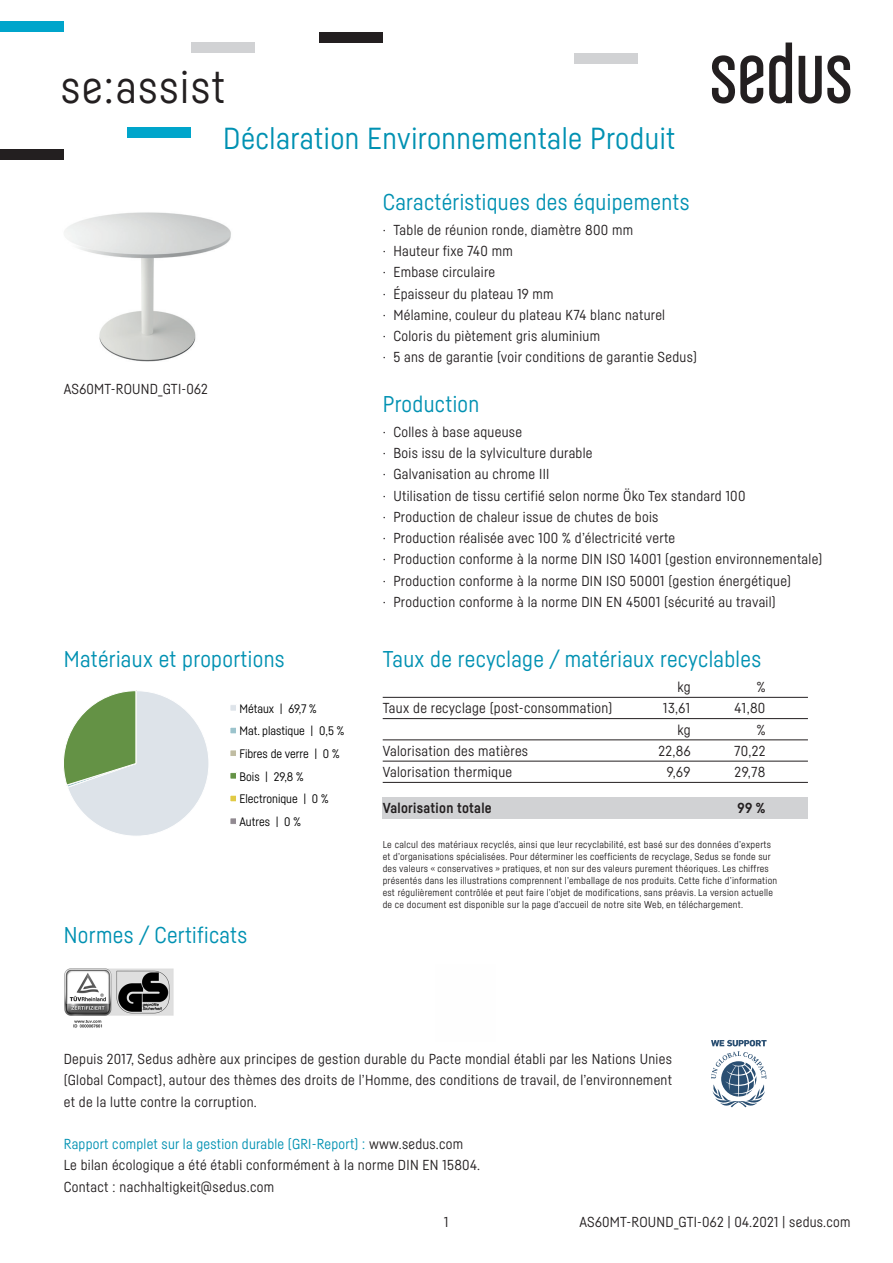
<style>
.page{position:relative;width:893px;height:1263px;background:#fff}
.page>*{position:absolute;margin:0;border:0;box-sizing:border-box;transform-origin:0 0}
.t1{font:45px "Sedus Sans";letter-spacing:.03em;color:#231f20}
.t2{font:30px "Sedus Sans";letter-spacing:.015em;color:#0091b2}
.t3{font:22.5px "Sedus Sans";letter-spacing:.015em;color:#0091b2}
.t4{font:14.25px/21.3px "Sedus Sans";letter-spacing:.02em;color:#231f20}
.t5{font:700 14.25px "Sedus Sans";letter-spacing:.02em;color:#231f20}
.t6{font:12.15px/22.6px "Sedus Sans";color:#000}
.t7{font:9.75px/12px "Sedus Sans";letter-spacing:.025em;color:#231f20}
.s1{color:#0091b2}
</style>
<div class="page">
<div style="left:383px;top:797px;width:425px;height:22px;background:#d1d2d4"></div>
<img style="left:64px;top:212px;width:167px;height:150px">
<svg style="left:712px;top:55px;width:51px;height:49px"></svg>
<svg style="left:769px;top:43px;width:23px;height:61px"></svg>
<svg style="left:799px;top:55px;width:51px;height:49px"></svg>
<hr style="left:383px;top:697px;width:425px;height:1px;background:#231f20">
<hr style="left:383px;top:718px;width:425px;height:1px;background:#231f20">
<hr style="left:383px;top:740px;width:425px;height:1px;background:#231f20">
<hr style="left:383px;top:761px;width:425px;height:1px;background:#231f20">
<hr style="left:383px;top:782px;width:425px;height:1px;background:#231f20">
<div style="left:0;top:21px;width:64px;height:11px;background:#00a5cb"></div>
<div style="left:191px;top:43px;width:64px;height:10px;background:#d1d2d4"></div>
<div style="left:574px;top:53px;width:64px;height:11px;background:#d1d2d4"></div>
<div style="left:128px;top:128px;width:63px;height:10px;background:#00a5cb"></div>
<div style="left:0;top:149px;width:64px;height:10px;background:#231f20"></div>
<div style="left:319px;top:32px;width:64px;height:11px;background:#231f20"></div>
<svg style="left:63px;top:690px;width:174px;height:146px"></svg>
<img style="left:64px;top:968px;width:110px;height:60px">
<svg style="left:711px;top:1040px;width:56px;height:67px"></svg>
<h1 class="t1" style="left:61px;top:59px;width:166px">se:assist</h1>
<h2 class="t2" style="left:223px;top:120px;width:454px">Déclaration Environnementale Produit</h2>
<h3 class="t3" style="left:383px;top:188px;width:308px">Caractéristiques des équipements</h3>
<p class="t4" style="left:64px;top:378px;width:146px">AS60MT-ROUND_GTI-062</p>
<h3 class="t3" style="left:64px;top:645px;width:222px">Matériaux et proportions</h3>
<p class="t6" style="left:239px;top:697px;width:106px">Métaux | 69,7 %<br>Mat. plastique | 0,5 %<br>Fibres de verre | 0 %<br>Bois | 29,8 %<br>Electronique | 0 %<br>Autres | 0 %</p>
<h3 class="t3" style="left:64px;top:922px;width:185px">Normes / Certificats</h3>
<p class="t4" style="left:383px;top:219px;width:316px">· Table de réunion ronde, diamètre 800 mm<br>· Hauteur fixe 740 mm<br>· Embase circulaire<br>· Épaisseur du plateau 19 mm<br>· Mélamine, couleur du plateau K74 blanc naturel<br>· Coloris du piètement gris aluminium<br>· 5 ans de garantie (voir conditions de garantie Sedus)</p>
<h3 class="t3" style="left:383px;top:390px;width:98px">Production</h3>
<p class="t4" style="left:383px;top:421px;width:441px">· Colles à base aqueuse<br>· Bois issu de la sylviculture durable<br>· Galvanisation au chrome III<br>· Utilisation de tissu certifié selon norme Öko Tex standard 100<br>· Production de chaleur issue de chutes de bois<br>· Production réalisée avec 100 % d’électricité verte<br>· Production conforme à la norme DIN ISO 14001 (gestion environnementale) · Production conforme à la norme DIN ISO 50001 (gestion énergétique)<br>· Production conforme à la norme DIN EN 45001 (sécurité au travail)</p>
<h3 class="t3" style="left:383px;top:645px;width:380px">Taux de recyclage / matériaux recyclables</h3>
<p class="t4" style="left:678px;top:676px;width:15px">kg</p>
<p class="t4" style="left:757px;top:676px;width:10px">%</p>
<p class="t4" style="left:383px;top:697px;width:231px">Taux de recyclage (post-consommation)</p>
<p class="t4" style="left:663px;top:697px;width:29px">13,61</p>
<p class="t4" style="left:734px;top:697px;width:33px">41,80</p>
<p class="t4" style="left:678px;top:718px;width:15px">kg</p>
<p class="t4" style="left:757px;top:718px;width:10px">%</p>
<p class="t4" style="left:383px;top:740px;width:147px">Valorisation des matières</p>
<p class="t4" style="left:659px;top:740px;width:34px">22,86</p>
<p class="t4" style="left:734px;top:740px;width:33px">70,22</p>
<p class="t4" style="left:383px;top:761px;width:131px">Valorisation thermique</p>
<p class="t4" style="left:667px;top:761px;width:25px">9,69</p>
<p class="t4" style="left:734px;top:761px;width:33px">29,78</p>
<p class="t5" style="left:383px;top:799px;width:111px">Valorisation totale</p>
<p class="t5" style="left:737px;top:799px;width:29px">99 %</p>
<p class="t7" style="left:383px;top:838px;width:396px">Le calcul des matériaux recyclés, ainsi que leur recyclabilité, est basé sur des données d’experts et d’organisations spécialisées. Pour déterminer les coefficients de recyclage, Sedus se fonde sur des valeurs « conservatives » pratiques, et non sur des valeurs purement théoriques. Les chiffres présentés dans les illustrations comprennent l’emballage de nos produits. Cette fiche d’information est régulièrement contrôlée et peut faire l’objet de modifications, sans préavis. La version actuelle de ce document est disponible sur la page d’accueil de notre site Web, en téléchargement.</p>
<p class="t4" style="left:64px;top:1048px;width:610px;text-align:justify">Depuis 2017, Sedus adhère aux principes de gestion durable du Pacte mondial établi par les Nations Unies (Global Compact), autour des thèmes des droits de l’Homme, des conditions de travail, de l’environnement et de la lutte contre la corruption.</p>
<p class="t4" style="left:64px;top:1133px;width:418px"><span class="s1">Rapport complet sur la gestion durable (GRI-Report) :</span> www.sedus.com<br>Le bilan écologique a été établi conformément à la norme DIN EN 15804.<br>Contact : nachhaltigkeit@sedus.com</p>
<p class="t4" style="left:444px;top:1211px;width:6px">1</p>
<p class="t4" style="left:580px;top:1211px;width:272px">AS60MT-ROUND_GTI-062 | 04.2021 | sedus.com</p>
</div>
